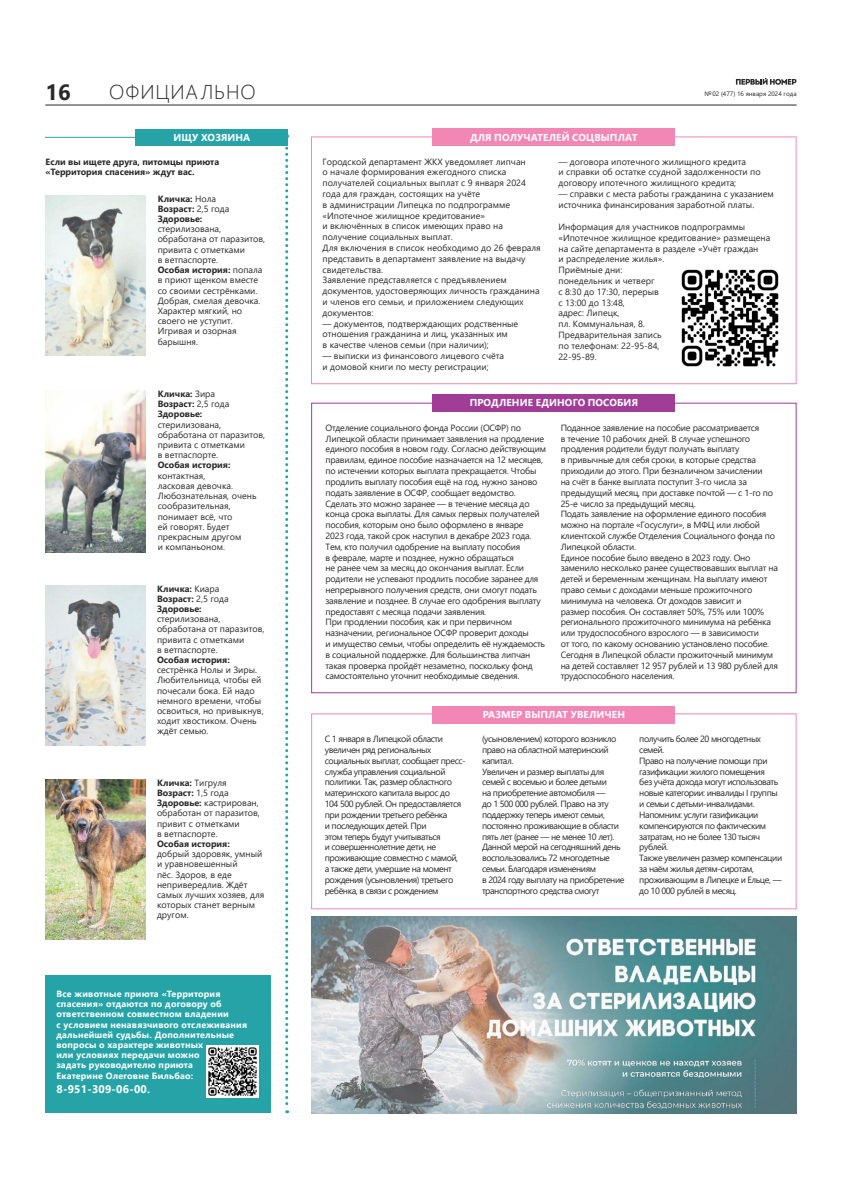
<style>
.page{position:relative;width:842px;height:1191px;background:#fff}
.page>*{position:absolute;margin:0;border:0;box-sizing:border-box;transform-origin:0 0}
.t1{font:700 22px "Segoe UI";color:#2b292a}
.t2{font:300 20px "Segoe UI";letter-spacing:.045em;color:#2b292a}
.t3{font:700 11px "Segoe UI";letter-spacing:.02em;color:#fff}
.t4{font:700 10px "Segoe UI";letter-spacing:.01em;color:#fff}
.t5{font:9px/10.2px "Segoe UI";color:#2b292a}
.t6{font:9px/10.8px "Segoe UI";letter-spacing:-.025em;color:#2b292a}
.t7{font:9px/10.8px "Segoe UI";letter-spacing:-.05em;color:#2b292a}
.t8{font:700 9px/10.2px "Segoe UI";letter-spacing:.02em;color:#fff}
.t9{font:700 9px/10.2px "Segoe UI";color:#2b292a}
.t10{font:6.4px "Segoe UI";color:#2b292a}
.s1{font-weight:400}
.s2{font-weight:700}
</style>
<div class="page">
<hr style="left:45px;top:104px;width:752px;height:1px;background:#2b292a">
<svg style="left:736px;top:78px;width:60px;height:7px"></svg>
<img style="left:45px;top:195px;width:100px;height:160px">
<img style="left:45px;top:585px;width:100px;height:161px">
<img style="left:45px;top:779px;width:100px;height:160px">
<div style="left:45px;top:975px;width:226px;height:138px;background:#26a3a7"></div>
<img style="left:45px;top:390px;width:100px;height:162px">
<img style="left:206px;top:1045px;width:53px;height:53px">
<hr style="left:45px;top:137px;width:243px;height:1px;background:#26a3a7">
<div style="left:136px;top:129px;width:152px;height:16px;background:#26a3a7"></div>
<svg style="left:285px;top:145px;width:3px;height:968px"></svg>
<div style="left:311px;top:136px;width:486px;height:248px;border:1px solid #f287b6"></div>
<div style="left:311px;top:713px;width:486px;height:196px;border:1px solid #f287b6"></div>
<div style="left:432px;top:128px;width:243px;height:17px;background:#f287b6"></div>
<div style="left:432px;top:394px;width:243px;height:17px;background:#a13d96"></div>
<div style="left:432px;top:706px;width:243px;height:17px;background:#f287b6"></div>
<img style="left:681px;top:269px;width:98px;height:98px">
<img style="left:311px;top:916px;width:486px;height:197px">
<h2 class="t2" style="left:109px;top:73px;width:148px">ОФИЦИАЛЬНО</h2>
<h1 class="t1" style="left:45px;top:71px;width:27px">16</h1>
<p class="t10" style="left:704px;top:88px;width:94px">№ 02 (477) 16 января 2024 года</p>
<p class="t4" style="left:174px;top:128px;width:78px">ИЩУ ХОЗЯИНА</p>
<p class="t9" style="left:46px;top:156px;width:175px">Если вы ищете друга, питомцы приюта «Территория спасения» ждут вас.</p>
<p class="t9" style="left:158px;top:193px;width:73px">Кличка: <span class="s1">Нола<br></span>Возраст: <span class="s1">2,5 года<br></span>Здоровье:</p>
<p class="t5" style="left:158px;top:223px;width:109px">стерилизована, обработана от паразитов, привита с отметками<br>в ветпаспорте.<br><span class="s2">Особая история:</span> попала в приют щенком вместе со своими сестрёнками.<br>Добрая, смелая девочка.<br>Характер мягкий, но своего не уступит.<br>Игривая и озорная барышня.</p>
<p class="t9" style="left:158px;top:388px;width:73px">Кличка: <span class="s1">Зира<br></span>Возраст: <span class="s1">2,5 года<br></span>Здоровье:</p>
<p class="t5" style="left:158px;top:418px;width:109px">стерилизована, обработана от паразитов, привита с отметками<br>в ветпаспорте.</p>
<p class="t9" style="left:158px;top:459px;width:74px">Особая история:</p>
<p class="t5" style="left:158px;top:469px;width:100px">контактная,<br>ласковая девочка.<br>Любознательная, очень сообразительная, понимает всё, что<br>ей говорят. Будет прекрасным другом<br>и компаньоном.</p>
<p class="t9" style="left:157px;top:582px;width:73px">Кличка: <span class="s1">Киара<br></span>Возраст: <span class="s1">2,5 года<br></span>Здоровье:</p>
<p class="t5" style="left:157px;top:613px;width:109px">стерилизована, обработана от паразитов, привита с отметками<br>в ветпаспорте.</p>
<p class="t9" style="left:157px;top:654px;width:74px">Особая история:</p>
<p class="t5" style="left:157px;top:664px;width:108px">сестрёнка Нолы и Зиры.<br>Любительница, чтобы ей почесали бока. Ей надо немного времени, чтобы освоиться, но привыкнув, ходит хвостиком. Очень ждёт семью.</p>
<p class="t5" style="left:157px;top:776px;width:104px"><span class="s2">Кличка:</span> Тигруля<br><span class="s2">Возраст:</span> 1,5 года<br><span class="s2">Здоровье:</span> кастрирован, обработан от паразитов, привит с отметками<br>в ветпаспорте.</p>
<p class="t9" style="left:157px;top:838px;width:74px">Особая история:</p>
<p class="t5" style="left:157px;top:848px;width:109px">добрый здоровяк, умный и уравновешенный<br>пёс. Здоров, в еде непривередлив. Ждёт самых лучших хозяев, для которых станет верным другом.</p>
<p class="t8" style="left:56px;top:988px;width:192px">Все животные приюта «Территория спасения» отдаются по договору об ответственном совместном владении<br>с условием ненавязчивого отслеживания дальнейшей судьбы. Дополнительные вопросы о характере животных<br>или условиях передачи можно<br>задать руководителю приюта<br>Екатерине Олеговне Бильбао:</p>
<p class="t3" style="left:56px;top:1078px;width:95px">8-951-309-06-00.</p>
<p class="t4" style="left:470px;top:128px;width:169px">ДЛЯ ПОЛУЧАТЕЛЕЙ СОЦВЫПЛАТ</p>
<p class="t5" style="left:322px;top:155px;width:220px;line-height:10.8px">Городской департамент ЖКХ уведомляет липчан<br>о начале формирования ежегодного списка получателей социальных выплат с 9 января 2024 года для граждан, состоящих на учёте<br>в администрации Липецка по подпрограмме «Ипотечное жилищное кредитование»<br>и включённых в список имеющих право на получение социальных выплат.<br>Для включения в список необходимо до 26 февраля представить в департамент заявление на выдачу свидетельства.<br>Заявление представляется с предъявлением документов, удостоверяющих личность гражданина и членов его семьи, и приложением следующих документов:</p>
<p class="t5" style="left:322px;top:317px;width:197px;line-height:10.8px">— документов, подтверждающих родственные отношения гражданина и лиц, указанных им<br>в качестве членов семьи (при наличии);</p>
<p class="t5" style="left:322px;top:350px;width:183px;line-height:10.8px">— выписки из финансового лицевого счёта и домовой книги по месту регистрации;</p>
<p class="t5" style="left:558px;top:155px;width:204px;line-height:10.8px">— договора ипотечного жилищного кредита<br>и справки об остатке ссудной задолженности по договору ипотечного жилищного кредита;</p>
<p class="t5" style="left:558px;top:188px;width:217px;line-height:10.8px">— справки с места работы гражданина с указанием источника финансирования заработной платы.</p>
<p class="t5" style="left:558px;top:221px;width:213px;line-height:10.8px">Информация для участников подпрограммы «Ипотечное жилищное кредитование» размещена на сайте департамента в разделе «Учёт граждан<br>и распределение жилья».<br>Приёмные дни:<br>понедельник и четверг<br>с 8:30 до 17:30, перерыв<br>с 13:00 до 13:48,<br>адрес: Липецк,<br>пл. Коммунальная, 8.<br>Предварительная запись<br>по телефонам: 22-95-84,<br>22-95-89.</p>
<p class="t4" style="left:470px;top:393px;width:170px">ПРОДЛЕНИЕ ЕДИНОГО ПОСОБИЯ</p>
<p class="t6" style="left:325px;top:421px;width:222px">Отделение социального фонда России (ОСФР) по Липецкой области принимает заявления на продление единого пособия в новом году. Согласно действующим правилам, единое пособие назначается на 12 месяцев, по истечении которых выплата прекращается. Чтобы продлить выплату пособия ещё на год, нужно заново подать заявление в ОСФР, сообщает ведомство.<br>Сделать это можно заранее — в течение месяца до конца срока выплаты. Для самых первых получателей пособия, которым оно было оформлено в январе<br>2023 года, такой срок наступил в декабре 2023 года.<br>Тем, кто получил одобрение на выплату пособия<br>в феврале, марте и позднее, нужно обращаться<br>не ранее чем за месяц до окончания выплат. Если родители не успевают продлить пособие заранее для непрерывного получения средств, они смогут подать заявление и позднее. В случае его одобрения выплату предоставят с месяца подачи заявления.<br>При продлении пособия, как и при первичном назначении, региональное ОСФР проверит доходы<br>и имущество семьи, чтобы определить её нуждаемость в социальной поддержке. Для большинства липчан такая проверка пройдёт незаметно, поскольку фонд самостоятельно уточнит необходимые сведения.</p>
<p class="t6" style="left:561px;top:421px;width:219px">Поданное заявление на пособие рассматривается<br>в течение 10 рабочих дней. В случае успешного продления родители будут получать выплату<br>в привычные для себя сроки, в которые средства приходили до этого. При безналичном зачислении<br>на счёт в банке выплата поступит 3-го числа за предыдущий месяц, при доставке почтой — с 1-го по 25-е число за предыдущий месяц.<br>Подать заявление на оформление единого пособия можно на портале «Госуслуги», в МФЦ или любой клиентской службе Отделения Социального фонда по Липецкой области.<br>Единое пособие было введено в 2023 году. Оно заменило несколько ранее существовавших выплат на детей и беременным женщинам. На выплату имеют право семьи с доходами меньше прожиточного минимума на человека. От доходов зависит и<br>размер пособия. Он составляет 50%, 75% или 100% регионального прожиточного минимума на ребёнка или трудоспособного взрослого — в зависимости<br>от того, по какому основанию установлено пособие.<br>Сегодня в Липецкой области прожиточный минимум на детей составляет 12 957 рублей и 13 980 рублей для трудоспособного населения.</p>
<p class="t4" style="left:483px;top:705px;width:144px">РАЗМЕР ВЫПЛАТ УВЕЛИЧЕН</p>
<p class="t7" style="left:325px;top:733px;width:142px">С 1 января в Липецкой области увеличен ряд региональных социальных выплат, сообщает пресс&shy;служба управления социальной политики. Так, размер областного материнского капитала вырос до<br>104 500 рублей. Он предоставляется при рождении третьего ребёнка<br>и последующих детей. При<br>этом теперь будут учитываться<br>и совершеннолетние дети, не проживающие совместно с мамой,<br>а также дети, умершие на момент рождения (усыновления) третьего ребёнка, в связи с рождением</p>
<p class="t7" style="left:482px;top:733px;width:144px">(усыновлением) которого возникло право на областной материнский капитал.<br>Увеличен и размер выплаты для семей с восемью и более детьми<br>на приобретение автомобиля —<br>до 1 500 000 рублей. Право на эту поддержку теперь имеют семьи, постоянно проживающие в области пять лет (ранее — не менее 10 лет).<br>Данной мерой на сегодняшний день воспользовались 72 многодетные семьи. Благодаря изменениям<br>в 2024 году выплату на приобретение транспортного средства смогут</p>
<p class="t7" style="left:639px;top:733px;width:144px">получить более 20 многодетных семей.<br>Право на получение помощи при газификации жилого помещения<br>без учёта дохода могут использовать новые категории: инвалиды I группы и семьи с детьми-инвалидами.<br>Напомним: услуги газификации компенсируются по фактическим затратам, но не более 130 тысяч рублей.<br>Также увеличен размер компенсации за наём жилья детям-сиротам, проживающим в Липецке и Ельце, — до 10 000 рублей в месяц.</p>
</div>
